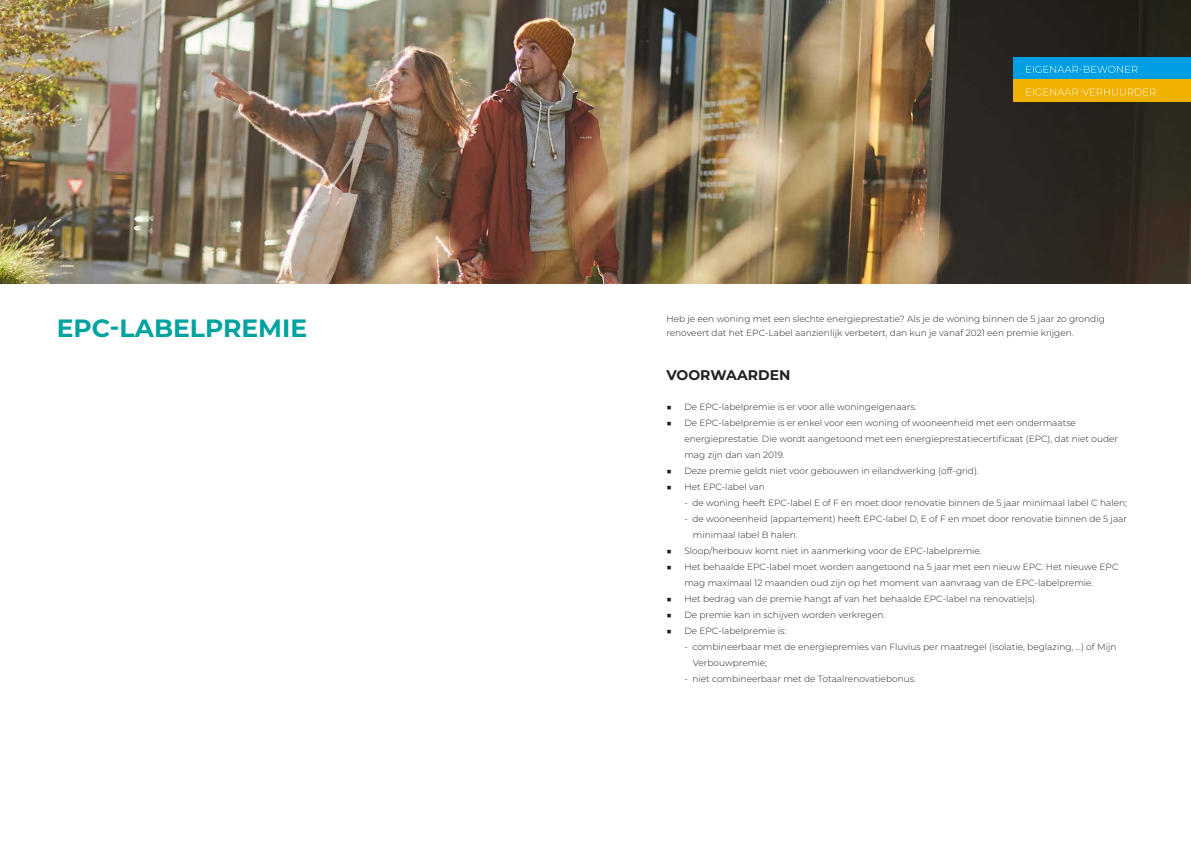
<style>
.page{position:relative;width:1191px;height:842px;background:#fff}
.page>*{position:absolute;margin:0;border:0;box-sizing:border-box;transform-origin:0 0}
.t1{font:700 25px "Montserrat";color:#00a3a0}
.t2{font:700 14px "Montserrat";color:#212121}
.t3{font:300 9px/16px "Montserrat";color:#212121}
</style>
<div class="page">
<img style="left:0;top:0;width:1191px;height:283px">
<div style="left:1013px;top:57px;width:178px;height:22px;background:#009fe3"></div>
<svg style="left:1026px;top:66px;width:111px;height:7px"></svg>
<div style="left:1013px;top:79px;width:178px;height:23px;background:#f1b100"></div>
<svg style="left:1026px;top:89px;width:129px;height:7px"></svg>
<h1 class="t1" style="left:57px;top:311px;width:252px">EPC-LABELPREMIE</h1>
<p class="t3" style="left:666px;top:311px;width:440px;line-height:14px">Heb je een woning met een slechte energieprestatie? Als je de woning binnen de 5 jaar zo grondig renoveert dat het EPC-Label aanzienlijk verbetert, dan kun je vanaf 2021 een premie krijgen.</p>
<h2 class="t2" style="left:666px;top:365px;width:126px">VOORWAARDEN</h2>
<p class="t3" style="left:666px;top:398px;width:251px">■ De EPC-labelpremie is er voor alle woningeigenaars.</p>
<p class="t3" style="left:684px;top:414px;width:435px;text-indent:-18px">■ De EPC-labelpremie is er enkel voor een woning of wooneenheid met een ondermaatse energieprestatie. Die wordt aangetoond met een energieprestatiecertificaat (EPC), dat niet ouder mag zijn dan van 2019.</p>
<p class="t3" style="left:666px;top:462px;width:314px">■ Deze premie geldt niet voor gebouwen in eilandwerking (off-grid).</p>
<p class="t3" style="left:666px;top:478px;width:100px">■ Het EPC-label van</p>
<p class="t3" style="left:684px;top:494px;width:444px">- de woning heeft EPC-label E of F en moet door renovatie binnen de 5 jaar minimaal label C halen;</p>
<p class="t3" style="left:693px;top:510px;width:436px;text-indent:-9px">- de wooneenheid (appartement) heeft EPC-label D, E of F en moet door renovatie binnen de 5 jaar minimaal label B halen.</p>
<p class="t3" style="left:666px;top:542px;width:317px">■ Sloop/herbouw komt niet in aanmerking voor de EPC-labelpremie.</p>
<p class="t3" style="left:684px;top:558px;width:435px;text-indent:-18px">■ Het behaalde EPC-label moet worden aangetoond na 5 jaar met een nieuw EPC. Het nieuwe EPC mag maximaal 12 maanden oud zijn op het moment van aanvraag van de EPC-labelpremie.</p>
<p class="t3" style="left:666px;top:590px;width:372px">■ Het bedrag van de premie hangt af van het behaalde EPC-label na renovatie(s).</p>
<p class="t3" style="left:666px;top:606px;width:220px">■ De premie kan in schijven worden verkregen.</p>
<p class="t3" style="left:666px;top:622px;width:121px">■ De EPC-labelpremie is:</p>
<p class="t3" style="left:693px;top:638px;width:425px;text-indent:-9px">- combineerbaar met de energiepremies van Fluvius per maatregel (isolatie, beglazing, ...) of Mijn<br>Verbouwpremie;</p>
<p class="t3" style="left:684px;top:670px;width:233px">- niet combineerbaar met de Totaalrenovatiebonus.</p>
</div>
